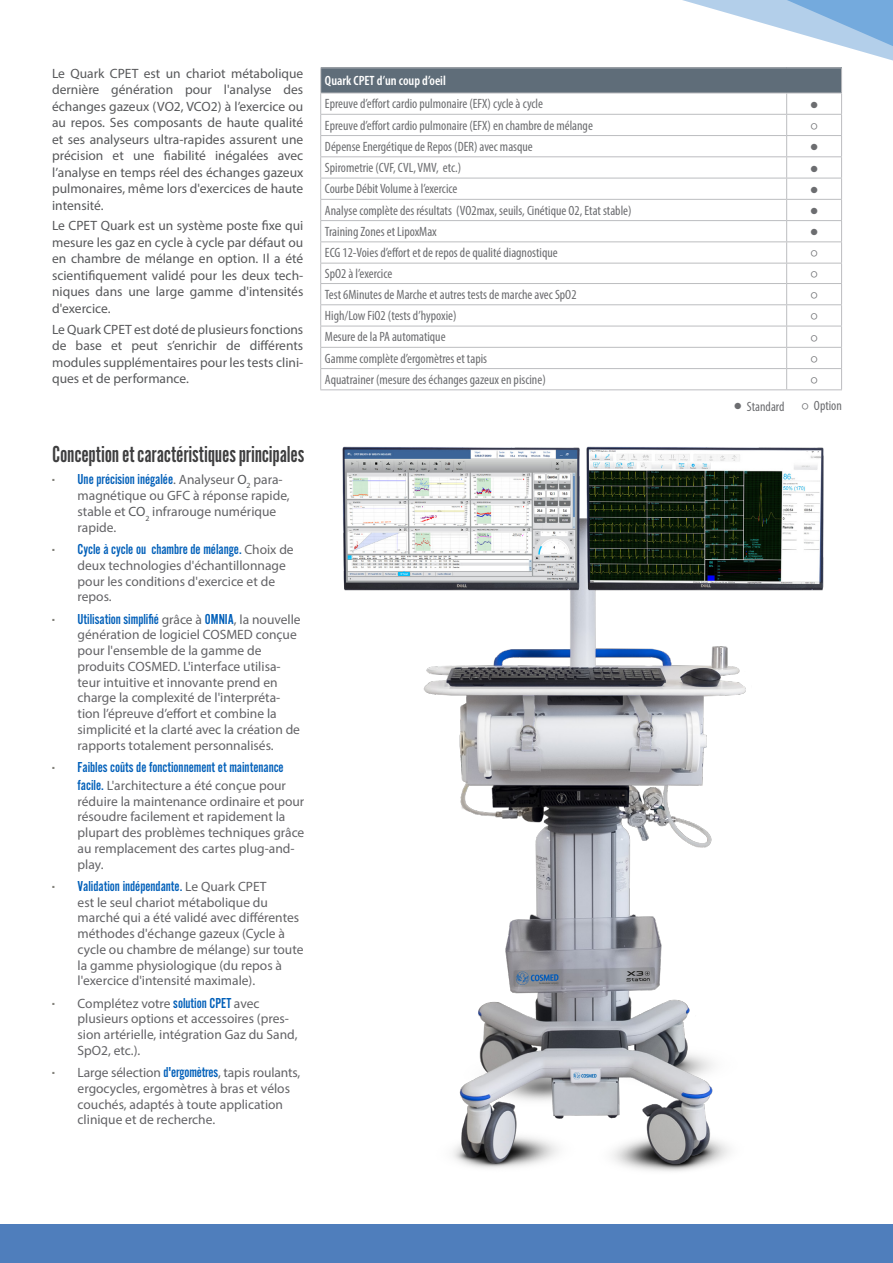
<style>
.page{position:relative;width:893px;height:1263px;background:#fff}
.page>*{position:absolute;margin:0;border:0;box-sizing:border-box;transform-origin:0 0}
.Title_-_Body{font:24px "Alternate Got No 1 D";letter-spacing:-.01em;color:#3e3e3f}
.t1{font:15px "Alternate Got No 2 D";color:#005fb9}
.t2{font:13.5px/15.8px "Myriad Pro";color:#636366}
.Body{font:13.5px/16.5px "Myriad Pro";color:#57585a;text-align:justify}
.Table_-_Body{font:condensed 13.5px "Myriad Pro";color:#6c6d70}
.Table_-_Title{font:600 condensed 13.5px "Myriad Pro";color:#fff}
.Table_-_Body_-_Centr{font:13.5px "Cambria Math";color:#6c6d70}
.Table_-_Body_-_Centr-2{font:condensed 13.5px "Myriad Pro";color:#6c6d70}
.Table_-_Body_-_Centr-3{font:9px "Cambria Math";color:#6c6d70}
.s1{font-family:"Myriad Pro";font-size:13.5px;color:#636366}
.s2{font-family:"Myriad Pro";font-size:13.5px;color:#57585a}
.s3{color:#57585a}
.s4{font-family:"Alternate Got No 2 D";font-size:15px;color:#005fb9}
.s5{font-family:"Cambria Math";font-stretch:normal}
</style>
<div class="page">
<div style="left:0;top:1225px;width:893px;height:38px;background:#4f7ebc"></div>
<img style="left:342px;top:446px;width:482px;height:726px">
<div style="left:321px;top:68px;width:521px;height:25px;background:#5f6d79"></div>
<hr style="left:787px;top:389px;width:55px;height:1px;background:#bcbdc0">
<hr style="left:320px;top:68px;width:467px;height:1px;background:#bcbdc0">
<hr style="left:320px;top:93px;width:467px;height:1px;background:#bcbdc0">
<hr style="left:320px;top:114px;width:467px;height:1px;background:#bcbdc0">
<hr style="left:320px;top:135px;width:467px;height:1px;background:#bcbdc0">
<hr style="left:320px;top:156px;width:467px;height:1px;background:#bcbdc0">
<hr style="left:320px;top:178px;width:467px;height:1px;background:#bcbdc0">
<hr style="left:320px;top:199px;width:467px;height:1px;background:#bcbdc0">
<hr style="left:320px;top:220px;width:467px;height:1px;background:#bcbdc0">
<hr style="left:320px;top:241px;width:467px;height:1px;background:#bcbdc0">
<hr style="left:320px;top:263px;width:467px;height:1px;background:#bcbdc0">
<hr style="left:320px;top:283px;width:467px;height:1px;background:#bcbdc0">
<hr style="left:320px;top:304px;width:467px;height:1px;background:#bcbdc0">
<hr style="left:320px;top:326px;width:467px;height:1px;background:#bcbdc0">
<hr style="left:320px;top:347px;width:467px;height:1px;background:#bcbdc0">
<hr style="left:320px;top:368px;width:467px;height:1px;background:#bcbdc0">
<svg style="left:320px;top:68px;width:1px;height:321px"></svg>
<hr style="left:320px;top:389px;width:467px;height:1px;background:#bcbdc0">
<svg style="left:672px;top:0;width:221px;height:389px"></svg>
<p class="Body" style="left:52px;top:65px;width:253px">Le Quark CPET est un chariot métabolique dernière génération pour l'analyse des échanges gazeux (VO2, VCO2) à l’exercice ou au repos. Ses composants de haute qualité et ses analyseurs ultra-rapides assurent une précision et une fiabilité inégalées avec l’analyse en temps réel des échanges gazeux pulmonaires, même lors d'exercices de haute intensité.</p>
<p class="Body" style="left:52px;top:217px;width:253px">Le CPET Quark est un système poste fixe qui mesure les gaz en cycle à cycle par défaut ou en chambre de mélange en option. Il a été scientifiquement validé pour les deux tech&shy;niques dans une large gamme d'intensités d'exercice.</p>
<p class="Body" style="left:52px;top:321px;width:253px">Le Quark CPET est doté de plusieurs fonctions de base et peut s’enrichir de différents modules supplémentaires pour les tests clini&shy;ques et de performance.</p>
<p class="Title_-_Body" style="left:52px;top:441px;width:254px">Conception et caractéristiques principales</p>
<p class="t1" style="left:52px;top:471px;width:232px"><sup>■</sup> Une précision inégalée<span class="s1">. Analyseur</span> <span class="s2">O</span><sub>2</sub> <span class="s1">para-</span></p>
<p class="t2" style="left:78px;top:487px;width:214px;line-height:16.2px">magnétique ou GFC à réponse rapide, stable et <span class="s3">CO</span><sub>2</sub> infrarouge numérique rapide.</p>
<p class="t1" style="left:52px;top:541px;width:243px"><sup>■</sup> Cycle à cycle ou chambre de mélange. <span class="s1">Choix de</span></p>
<p class="t2" style="left:78px;top:557px;width:210px">deux technologies d'échantillonnage pour les conditions d'exercice et de repos.</p>
<p class="t1" style="left:52px;top:611px;width:250px"><sup>■</sup> Utilisation simplifié <span class="s1">grâce à</span> OMNIA<span class="s1">, la nouvelle</span></p>
<p class="t2" style="left:78px;top:627px;width:224px">génération de logiciel COSMED conçue pour l'ensemble de la gamme de produits COSMED. L'interface utilisa&shy;teur intuitive et innovante prend en charge la complexité de l'interpréta&shy;tion l’épreuve d’effort et combine la simplicité et la clarté avec la création de rapports totalement personnalisés.</p>
<p class="t1" style="left:52px;top:759px;width:233px"><sup>■</sup> Faibles coûts de fonctionnement et maintenance</p>
<p class="t2" style="left:78px;top:777px;width:228px"><span class="s4">facile.</span> L'architecture a été conçue pour réduire la maintenance ordinaire et pour résoudre facilement et rapidement la plupart des problèmes techniques grâce au remplacement des cartes plug-and&shy;play.</p>
<p class="t1" style="left:52px;top:878px;width:216px"><sup>■</sup> Validation indépendante. <span class="s1">Le Quark CPET</span></p>
<p class="t2" style="left:78px;top:894px;width:227px">est le seul chariot métabolique du marché qui a été validé avec différentes méthodes d'échange gazeux (Cycle à cycle ou chambre de mélange) sur toute la gamme physiologique (du repos à l'exercice d'intensité maximale).</p>
<p class="t2" style="left:78px;top:995px;width:221px;text-indent:-26px"><sup>■</sup> Complétez votre <span class="s4">solution CPET</span> avec plusieurs options et accessoires (pres&shy;sion artérielle, intégration Gaz du Sand, SpO2, etc.).</p>
<p class="t2" style="left:78px;top:1064px;width:224px;text-indent:-26px"><sup>■</sup> Large sélection <span class="s4">d'ergomètres</span>, tapis roulants, ergocycles, ergomètres à bras et vélos couchés, adaptés à toute application clinique et de recherche.</p>
<p class="Table_-_Title" style="left:325px;top:72px;width:122px">Quark CPET d’un coup d’oeil</p>
<p class="Table_-_Body" style="left:325px;top:96px;width:220px">Epreuve d’effort cardio pulmonaire (EFX) cycle à cycle</p>
<p class="Table_-_Body_-_Centr-3" style="left:810px;top:99px;width:9px">●</p>
<p class="Table_-_Body" style="left:325px;top:117px;width:269px">Epreuve d’effort cardio pulmonaire (EFX) en chambre de mélange</p>
<p class="Table_-_Body_-_Centr" style="left:810px;top:118px;width:10px">○</p>
<p class="Table_-_Body" style="left:325px;top:138px;width:209px">Dépense Energétique de Repos (DER) avec masque</p>
<p class="Table_-_Body_-_Centr-3" style="left:810px;top:142px;width:9px">●</p>
<p class="Table_-_Body" style="left:325px;top:159px;width:138px">Spirometrie (CVF, CVL, VMV, etc.)</p>
<p class="Table_-_Body_-_Centr-3" style="left:810px;top:163px;width:9px">●</p>
<p class="Table_-_Body" style="left:325px;top:181px;width:134px">Courbe Débit Volume à l’exercice</p>
<p class="Table_-_Body_-_Centr-3" style="left:810px;top:184px;width:9px">●</p>
<p class="Table_-_Body" style="left:325px;top:202px;width:308px">Analyse complète des résultats (VO2max, seuils, Cinétique O2, Etat stable)</p>
<p class="Table_-_Body_-_Centr-3" style="left:810px;top:206px;width:9px">●</p>
<p class="Table_-_Body" style="left:325px;top:223px;width:113px">Training Zones et LipoxMax</p>
<p class="Table_-_Body_-_Centr-3" style="left:810px;top:227px;width:9px">●</p>
<p class="Table_-_Body" style="left:325px;top:244px;width:234px">ECG 12-Voies d’effort et de repos de qualité diagnostique</p>
<p class="Table_-_Body_-_Centr" style="left:810px;top:246px;width:10px">○</p>
<p class="Table_-_Body" style="left:325px;top:265px;width:69px">SpO2 à l’exercice</p>
<p class="Table_-_Body_-_Centr" style="left:810px;top:267px;width:10px">○</p>
<p class="Table_-_Body" style="left:325px;top:286px;width:253px">Test 6Minutes de Marche et autres tests de marche avec SpO2</p>
<p class="Table_-_Body_-_Centr" style="left:810px;top:287px;width:10px">○</p>
<p class="Table_-_Body" style="left:325px;top:307px;width:133px">High/Low FiO2 (tests d’hypoxie)</p>
<p class="Table_-_Body_-_Centr" style="left:810px;top:309px;width:10px">○</p>
<p class="Table_-_Body" style="left:325px;top:329px;width:122px">Mesure de la PA automatique</p>
<p class="Table_-_Body_-_Centr" style="left:810px;top:330px;width:10px">○</p>
<p class="Table_-_Body" style="left:325px;top:350px;width:164px">Gamme complète d’ergomètres et tapis</p>
<p class="Table_-_Body_-_Centr" style="left:810px;top:351px;width:10px">○</p>
<p class="Table_-_Body" style="left:325px;top:371px;width:222px">Aquatrainer (mesure des échanges gazeux en piscine)</p>
<p class="Table_-_Body_-_Centr" style="left:810px;top:372px;width:10px">○</p>
<p class="Table_-_Body_-_Centr-3" style="left:734px;top:401px;width:9px">●</p>
<p class="Table_-_Body" style="left:747px;top:398px;width:39px">Standard</p>
<p class="Table_-_Body_-_Centr-2" style="left:801px;top:397px;width:42px"><span class="s5">○</span> Option</p>
</div>
